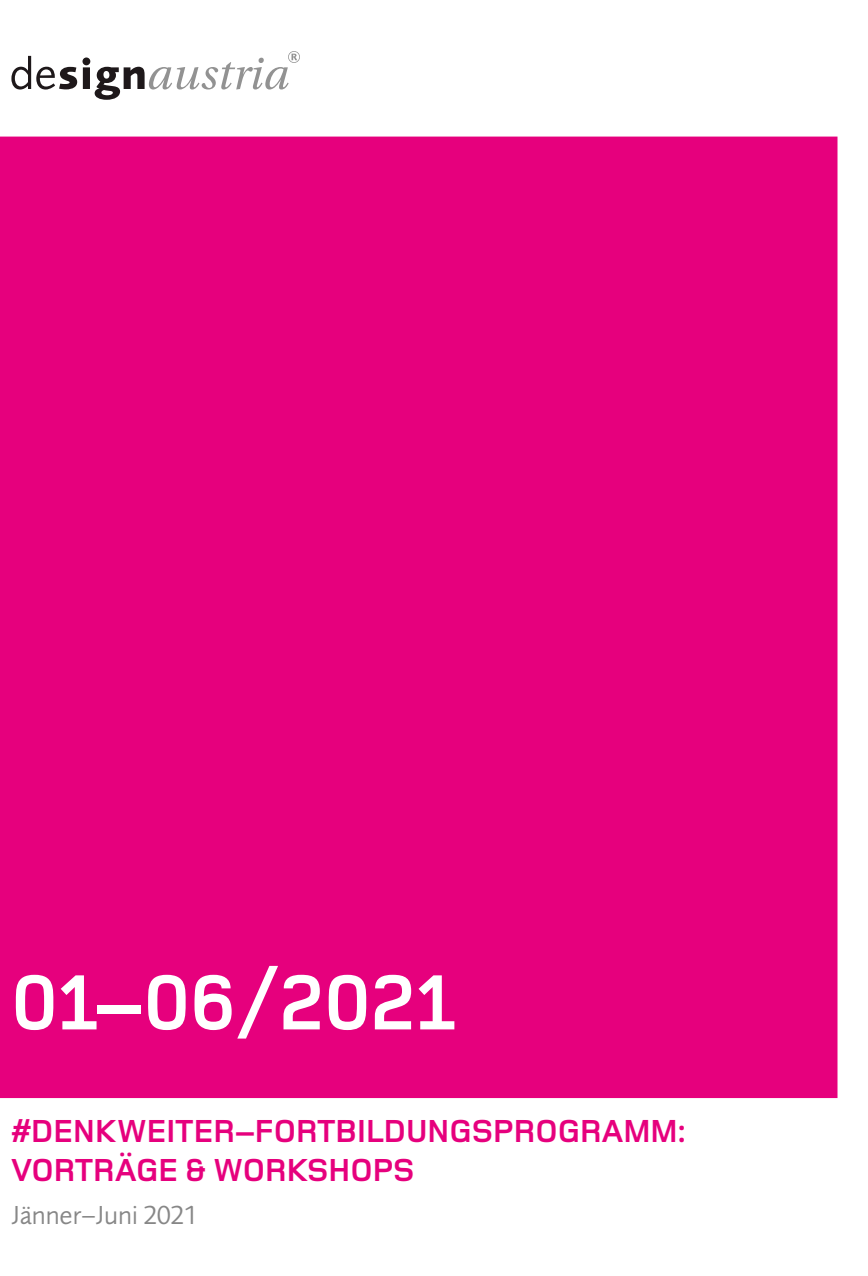
<style>
.page{position:relative;width:868px;height:1276px;background:#fff}
.page>*{position:absolute;margin:0;border:0;box-sizing:border-box;transform-origin:0 0}
.t1{font:700 81px "Foundry Monoline";color:#fff}
.t2{font:700 33px/39.6px "Foundry Monoline";color:#e6007d}
.t3{font:27px "Foundry Sans";color:#878787}
</style>
<div class="page">
<div style="left:0;top:137px;width:837px;height:961px;background:#e6007d"></div>
<svg style="left:11px;top:56px;width:66px;height:34px"></svg>
<div style="left:82px;top:57px;width:8px;height:8px;background:#1e181a;border-radius:50%"></div>
<div style="left:83px;top:67px;width:7px;height:22px;background:#1e181a"></div>
<svg style="left:95px;top:51px;width:205px;height:49px"></svg>
<h1 class="t1" style="left:11px;top:959px;width:445px">01–06/2021</h1>
<p class="t2" style="left:11px;top:1113px;width:675px">#DENKWEITER–FORTBILDUNGSPROGRAMM:<br>VORTRÄGE &amp; WORKSHOPS</p>
<p class="t3" style="left:11px;top:1200px;width:188px">Jänner–Juni 2021</p>
</div>
